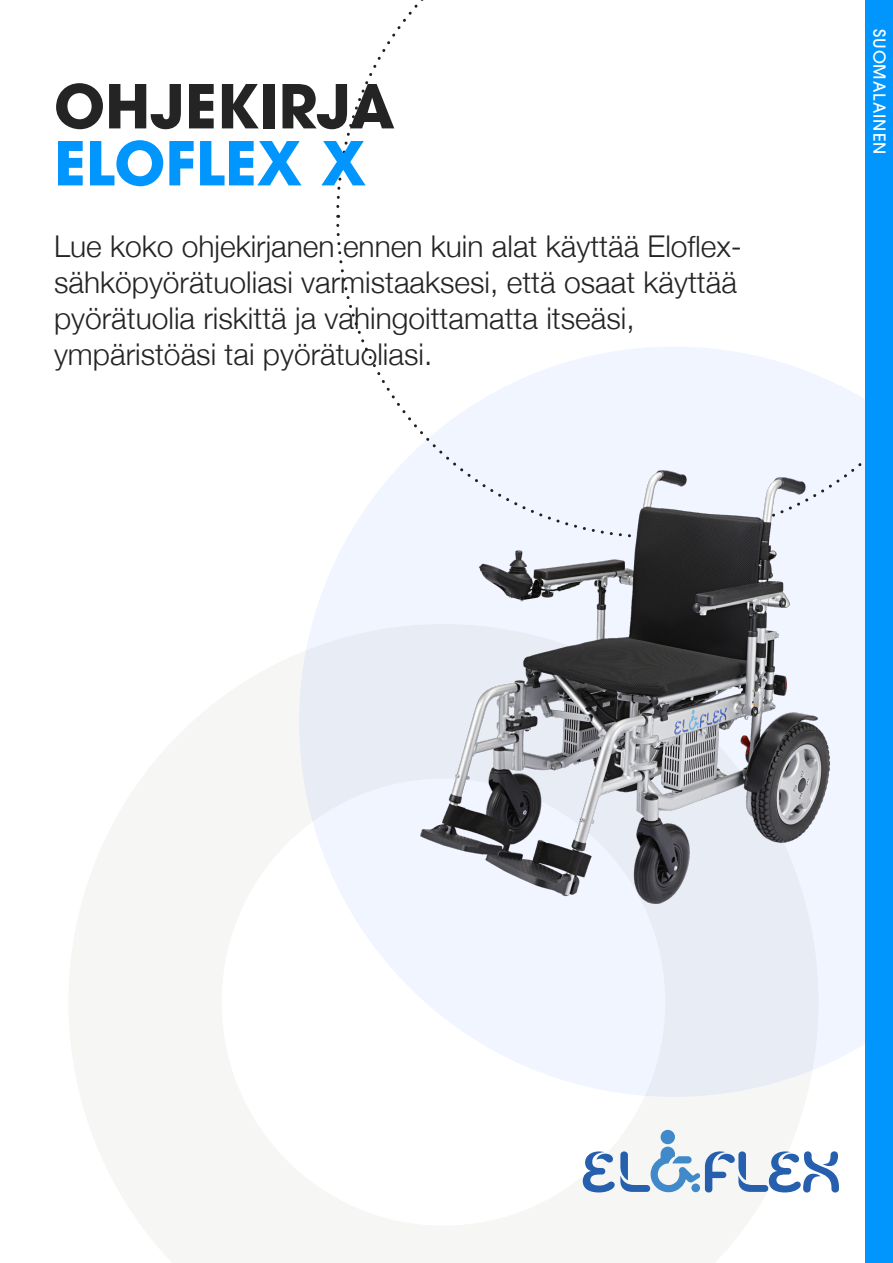
<style>
.page{position:relative;width:893px;height:1263px;background:#fff}
.page>*{position:absolute;margin:0;border:0;box-sizing:border-box;transform-origin:0 0}
.t1{font:700 60px "ITC Avant Garde Pro";color:#242424}
.t2{font:700 60px "ITC Avant Garde Pro";color:#0096fe}
.t3{font:300 30px/36px "Helvetica Neue";color:#242424}
.t4{font:500 16.5px "ITC Avant Garde Pro";letter-spacing:.06em;color:#fff}
</style>
<div class="page">
<svg style="left:312px;top:347px;width:554px;height:750px;fill:#f0f5ff"></svg>
<svg style="left:663px;top:218px;width:203px;height:322px"></svg>
<svg style="left:865px;top:0;width:1px;height:210px"></svg>
<svg style="left:336px;top:0;width:88px;height:215px"></svg>
<svg style="left:335px;top:223px;width:321px;height:317px"></svg>
<svg style="left:299px;top:624px;width:520px;height:569px"></svg>
<div style="left:661px;top:1130px;width:14px;height:14px;background:#408ac9;border-radius:50%"></div>
<svg style="left:583px;top:1146px;width:256px;height:46px"></svg>
<div style="left:866px;top:0;width:27px;height:1263px;background:#0096fe"></div>
<img style="left:420px;top:470px;width:409px;height:434px">
<p class="t1" style="left:54px;top:66px;width:342px">OHJEKIRJA</p>
<p class="t2" style="left:54px;top:123px;width:314px">ELOFLEX X</p>
<p class="t3" style="left:54px;top:227px;width:689px">Lue koko ohjekirjanen ennen kuin alat käyttää Eloflex-</p>
<p class="t3" style="left:54px;top:263px;width:684px">sähköpyörätuoliasi varmistaaksesi, että osaat käyttää pyörätuolia riskittä ja vahingoittamatta itseäsi,</p>
<p class="t3" style="left:54px;top:335px;width:380px">ympäristöäsi tai pyörätuoliasi.</p>
<p class="t4" style="left:890px;top:29px;width:127px;rotate:90deg">SUOMALAINEN</p>
</div>
